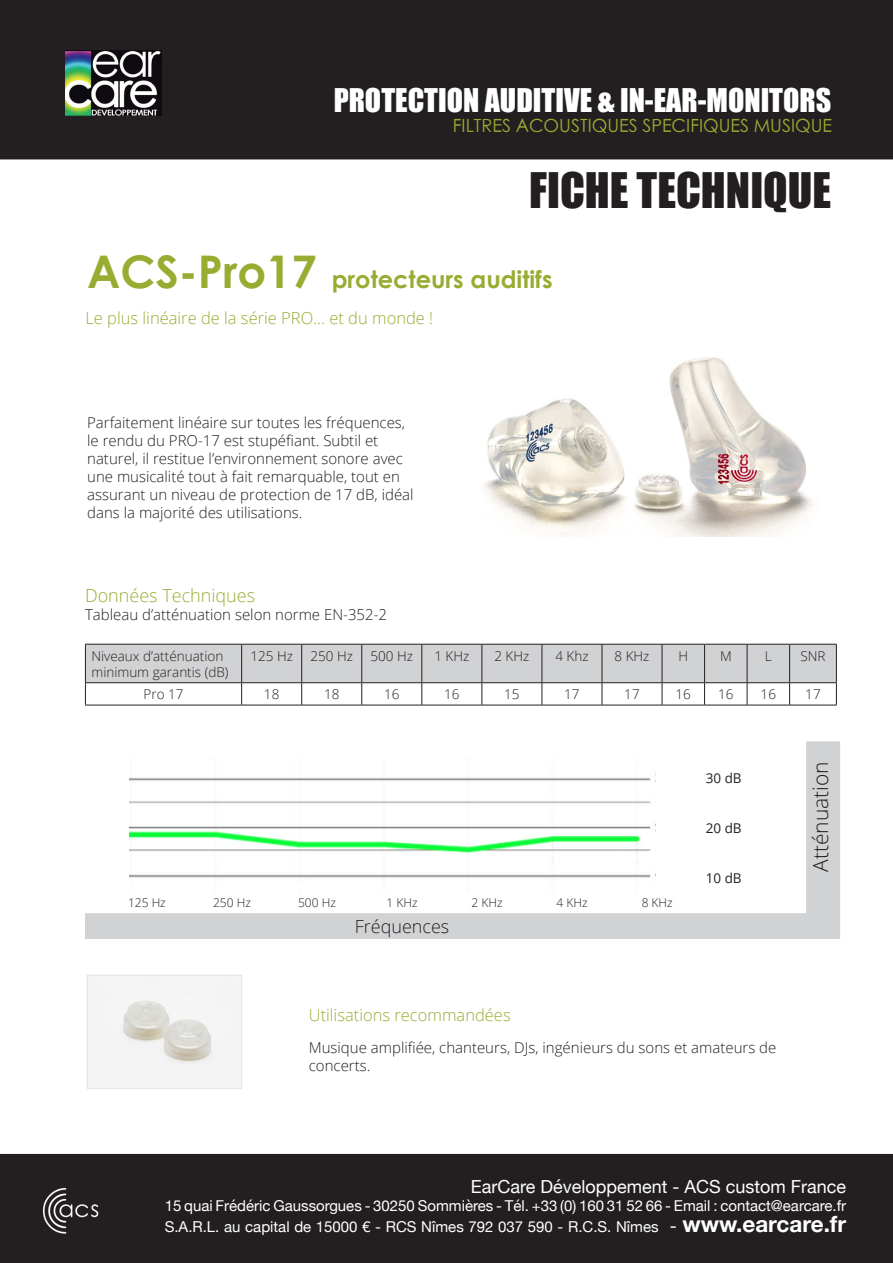
<style>
.page{position:relative;width:893px;height:1263px;background:#fff}
.page>*{position:absolute;margin:0;border:0;box-sizing:border-box;transform-origin:0 0}
.t1{font:45px "Impact";color:#231f20}
.t2{font:30px "Impact";color:#fff}
.t3{font:700 24px "Century Gothic";color:#97ad32}
.t4{font:300 21px "Open Sans";color:#231f20}
.t5{font:300 18px "ST Heiti TC";color:#97ad32}
.t6{font:18px "Helvetica Neue";color:#fff}
.t7{font:300 18px "Open Sans";color:#97ad32}
.t8{font:300 18px "Open Sans";color:#231f20}
.t9{font:300 16.5px "Open Sans";color:#97ad32}
.t10{font:300 15px/18px "Open Sans";color:#231f20}
.t11{font:15px "Helvetica Neue";color:#fff}
.t12{font:300 13.5px/16.2px "Open Sans";color:#231f20}
.t13{font:13.5px "Open Sans";color:#231f20}
.t14{font:300 12px "Open Sans";color:#231f20}
.s1{font-size:45px}
.s2{font-size:18px}
.s3{font-weight:700;font-size:22.5px}
</style>
<div class="page">
<svg style="left:85px;top:644px;width:752px;height:61px"></svg>
<hr style="left:85px;top:705px;width:157px;height:1px;background:#231f20">
<hr style="left:242px;top:705px;width:60px;height:1px;background:#231f20">
<hr style="left:302px;top:705px;width:60px;height:1px;background:#231f20">
<hr style="left:362px;top:705px;width:60px;height:1px;background:#231f20">
<hr style="left:422px;top:705px;width:60px;height:1px;background:#231f20">
<hr style="left:482px;top:705px;width:60px;height:1px;background:#231f20">
<hr style="left:542px;top:705px;width:60px;height:1px;background:#231f20">
<hr style="left:602px;top:705px;width:60px;height:1px;background:#231f20">
<hr style="left:662px;top:705px;width:43px;height:1px;background:#231f20">
<hr style="left:705px;top:705px;width:42px;height:1px;background:#231f20">
<hr style="left:747px;top:705px;width:43px;height:1px;background:#231f20">
<hr style="left:790px;top:705px;width:47px;height:1px;background:#231f20">
<svg style="left:85px;top:741px;width:755px;height:198px"></svg>
<img style="left:89px;top:977px;width:151px;height:109px">
<div style="left:87px;top:975px;width:155px;height:113px;border:1px solid #e6e7e9"></div>
<img style="left:482px;top:357px;width:332px;height:179px">
<div style="left:0;top:0;width:893px;height:159px;background:#231f20"></div>
<img style="left:66px;top:50px;width:96px;height:65px">
<div style="left:0;top:1153px;width:893px;height:110px;background:#231f20"></div>
<img style="left:44px;top:1188px;width:60px;height:45px">
<img style="left:130px;top:758px;width:525px;height:134px">
<p class="t2" style="left:334px;top:77px;width:499px">PROTECTION AUDITIVE &amp; IN-EAR-MONITORS</p>
<p class="t5" style="left:453px;top:111px;width:381px">FILTRES ACOUSTIQUES SPECIFIQUES MUSIQUE</p>
<p class="t1" style="left:529px;top:156px;width:304px">FICHE TECHNIQUE</p>
<p class="t3" style="left:87px;top:261px;width:467px"><span class="s1">ACS-Pro17</span> protecteurs auditifs</p>
<p class="t9" style="left:85px;top:307px;width:349px">Le plus linéaire de la série PRO... et du monde !</p>
<p class="t10" style="left:87px;top:413px;width:328px">Parfaitement linéaire sur toutes les fréquences, le rendu du PRO-17 est stupéfiant. Subtil et naturel, il restitue l’environnement sonore avec une musicalité tout à fait remarquable, tout en assurant un niveau de protection de 17 dB, idéal dans la majorité des utilisations.</p>
<p class="t7" style="left:85px;top:583px;width:172px">Données Techniques</p>
<p class="t10" style="left:85px;top:605px;width:304px">Tableau d’atténuation selon norme EN-352-2</p>
<p class="t12" style="left:91px;top:647px;width:139px">Niveaux d’atténuation minimum garantis (dB)</p>
<p class="t12" style="left:250px;top:647px;width:44px">125 Hz</p>
<p class="t12" style="left:310px;top:647px;width:44px">250 Hz</p>
<p class="t12" style="left:370px;top:647px;width:44px">500 Hz</p>
<p class="t12" style="left:434px;top:647px;width:36px">1 KHz</p>
<p class="t12" style="left:494px;top:647px;width:36px">2 KHz</p>
<p class="t12" style="left:555px;top:647px;width:35px">4 Khz</p>
<p class="t12" style="left:614px;top:647px;width:36px">8 KHz</p>
<p class="t12" style="left:678px;top:647px;width:11px">H</p>
<p class="t12" style="left:720px;top:647px;width:13px">M</p>
<p class="t12" style="left:765px;top:647px;width:8px">L</p>
<p class="t12" style="left:800px;top:647px;width:27px">SNR</p>
<p class="t12" style="left:144px;top:686px;width:41px">Pro 17</p>
<p class="t12" style="left:264px;top:686px;width:17px">18</p>
<p class="t12" style="left:324px;top:686px;width:17px">18</p>
<p class="t12" style="left:384px;top:686px;width:17px">16</p>
<p class="t12" style="left:444px;top:686px;width:17px">16</p>
<p class="t12" style="left:504px;top:686px;width:17px">15</p>
<p class="t12" style="left:564px;top:686px;width:17px">17</p>
<p class="t12" style="left:624px;top:686px;width:17px">17</p>
<p class="t12" style="left:676px;top:686px;width:17px">16</p>
<p class="t12" style="left:718px;top:686px;width:17px">16</p>
<p class="t12" style="left:761px;top:686px;width:17px">16</p>
<p class="t12" style="left:805px;top:686px;width:17px">17</p>
<p class="t14" style="left:128px;top:894px;width:39px">125 Hz</p>
<p class="t14" style="left:213px;top:894px;width:39px">250 Hz</p>
<p class="t14" style="left:298px;top:894px;width:39px">500 Hz</p>
<p class="t14" style="left:386px;top:894px;width:33px">1 KHz</p>
<p class="t14" style="left:472px;top:894px;width:33px">2 KHz</p>
<p class="t14" style="left:557px;top:894px;width:33px">4 KHz</p>
<p class="t14" style="left:642px;top:894px;width:33px">8 KHz</p>
<p class="t8" style="left:355px;top:914px;width:96px">Fréquences</p>
<p class="t9" style="left:309px;top:1004px;width:203px">Utilisations recommandées</p>
<p class="t13" style="left:706px;top:769px;width:37px">30 dB</p>
<p class="t13" style="left:706px;top:819px;width:37px">20 dB</p>
<p class="t13" style="left:706px;top:869px;width:37px">10 dB</p>
<p class="t10" style="left:309px;top:1038px;width:469px">Musique amplifiée, chanteurs, DJs, ingénieurs du sons et amateurs de concerts.</p>
<p class="t4" style="left:806px;top:872px;width:112px;rotate:-90deg">Atténuation</p>
<p class="t6" style="left:471px;top:1173px;width:377px">EarCare Développement - ACS custom France</p>
<p class="t11" style="left:165px;top:1194px;width:683px">15 quai Frédéric Gaussorgues - 30250 Sommières - Tél. +33 (0) 160 31 52 66 - Email : contact@earcare.fr</p>
<p class="t11" style="left:165px;top:1216px;width:683px">S.A.R.L. au capital de 15000 € - RCS Nîmes 792 037 590 - R.C.S. Nîmes <span class="s2">-</span> <span class="s3">www.earcare.fr</span></p>
</div>
